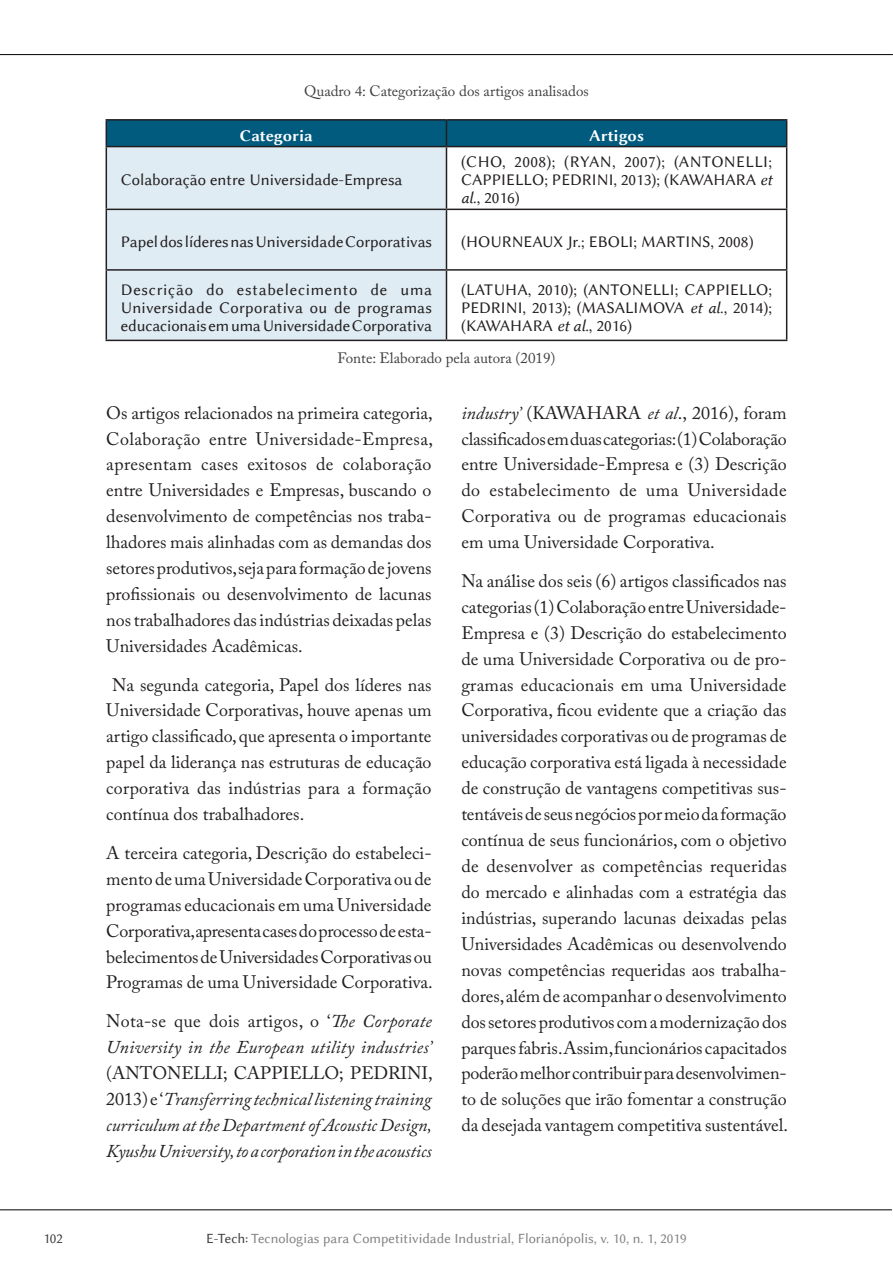
<style>
.page{position:relative;width:893px;height:1263px;background:#fff}
.page>*{position:absolute;margin:0;border:0;box-sizing:border-box;transform-origin:0 0}
.t1{font:18px/26px "Adobe Caslon Pro";color:#231f20;text-align:justify}
.t2{font:italic 18px/26px "Adobe Caslon Pro";letter-spacing:-.005em;color:#231f20;text-align:justify}
.corpo{font:16.5px/18px "Lin Biolinum";color:#231f20;text-align:justify}
.cabeçalho_1{font:16.5px "Lin Biolinum B";color:#fff}
.fonte{font:15px "Adobe Caslon Pro";color:#3e3e3f}
.t3{font:14.25px "Lin Biolinum";color:#808285}
.t4{font:14.25px "Lin Biolinum";color:#3e3e3f}
.s1{font-family:"Lin Biolinum I"}
.s2{font-style:normal}
.s3{font-style:italic}
.s4{color:#3e3e3f}
</style>
<div class="page">
<hr style="left:0;top:1209px;width:892px;height:1px;background:#000">
<hr style="left:0;top:54px;width:893px;height:1px;background:#000">
<div style="left:107px;top:147px;width:339px;height:193px;background:#dfecf3"></div>
<hr style="left:106px;top:119px;width:340px;height:2px;background:#231f20">
<hr style="left:446px;top:119px;width:341px;height:2px;background:#231f20">
<svg style="left:106px;top:120px;width:681px;height:26px;background:#01587b"></svg>
<hr style="left:106px;top:146px;width:340px;height:1px;background:#231f20">
<hr style="left:106px;top:147px;width:1px;height:62px;background:#231f20">
<hr style="left:446px;top:146px;width:341px;height:1px;background:#231f20">
<hr style="left:446px;top:147px;width:1px;height:62px;background:#231f20">
<hr style="left:786px;top:147px;width:1px;height:62px;background:#231f20">
<hr style="left:106px;top:209px;width:340px;height:1px;background:#231f20">
<hr style="left:106px;top:210px;width:1px;height:59px;background:#231f20">
<hr style="left:446px;top:209px;width:341px;height:1px;background:#231f20">
<hr style="left:446px;top:210px;width:1px;height:59px;background:#231f20">
<hr style="left:786px;top:210px;width:1px;height:59px;background:#231f20">
<hr style="left:106px;top:269px;width:340px;height:2px;background:#231f20">
<hr style="left:106px;top:271px;width:1px;height:69px;background:#231f20">
<hr style="left:446px;top:269px;width:341px;height:2px;background:#231f20">
<hr style="left:446px;top:271px;width:1px;height:69px;background:#231f20">
<hr style="left:786px;top:271px;width:1px;height:69px;background:#231f20">
<hr style="left:106px;top:340px;width:340px;height:1px;background:#231f20">
<hr style="left:446px;top:340px;width:341px;height:1px;background:#231f20">
<p class="fonte" style="left:304px;top:82px;width:286px">Quadro 4: Categorização dos artigos analisados</p>
<p class="cabeçalho_1" style="left:240px;top:124px;width:74px">Categoria</p>
<p class="cabeçalho_1" style="left:589px;top:124px;width:56px">Artigos</p>
<p class="corpo" style="left:121px;top:171px;width:283px">Colaboração entre Universidade-Empresa</p>
<p class="corpo" style="left:461px;top:153px;width:313px">(CHO, 2008); (RYAN, 2007); (ANTONELLI; CAPPIELLO; PEDRINI, 2013); (KAWAHARA <span class="s1">et al</span>., 2016)</p>
<p class="corpo" style="left:121px;top:233px;width:313px">Papel dos líderes nas Universidade Corporativas</p>
<p class="corpo" style="left:461px;top:233px;width:294px">(HOURNEAUX Jr.; EBOLI; MARTINS, 2008)</p>
<p class="corpo" style="left:121px;top:280px;width:313px">Descrição do estabelecimento de uma Universidade Corporativa ou de programas educacionais em uma Universidade Corporativa</p>
<p class="corpo" style="left:461px;top:280px;width:313px">(LATUHA, 2010); (ANTONELLI; CAPPIELLO; PEDRINI, 2013); (MASALIMOVA <span class="s1">et al</span>., 2014); (KAWAHARA <span class="s1">et al</span>., 2016)</p>
<p class="fonte" style="left:337px;top:349px;width:220px">Fonte: Elaborado pela autora (2019)</p>
<p class="t1" style="left:106px;top:399px;width:328px">Os artigos relacionados na primeira categoria, Colaboração entre Universidade-Empresa, apresentam cases exitosos de colaboração entre Universidades e Empresas, buscando o desenvolvimento de competências nos traba&shy;lhadores mais alinhadas com as demandas dos setores produtivos, seja para formação de jovens profissionais ou desenvolvimento de lacunas nos trabalhadores das indústrias deixadas pelas Universidades Acadêmicas.</p>
<p class="t1" style="left:106px;top:671px;width:327px;text-indent:6px">Na segunda categoria, Papel dos líderes nas Universidade Corporativas, houve apenas um artigo classificado, que apresenta o importante papel da liderança nas estruturas de educação corporativa das indústrias para a formação contínua dos trabalhadores.</p>
<p class="t1" style="left:106px;top:840px;width:328px">A terceira categoria, Descrição do estabeleci&shy;mento de uma Universidade Corporativa ou de programas educacionais em uma Universidade Corporativa, apresenta cases do processo de esta&shy;belecimentos de Universidades Corporativas ou Programas de uma Universidade Corporativa.</p>
<p class="t2" style="left:106px;top:1008px;width:328px"><span class="s2">Nota-se que dois artigos, o ‘</span>The Corporate University in the European utility industries’ <span class="s2">(ANTONELLI; CAPPIELLO; PEDRINI, 2013) e ‘</span>Transferring technical listening training curriculum at the Department of Acoustic Design, Kyushu University, to a corporation in the acoustics</p>
<p class="t1" style="left:461px;top:399px;width:327px"><span class="s3">industry’</span> (KAWAHARA <span class="s3">et al</span>., 2016), foram classificados em duas categorias: (1) Colaboração entre Universidade-Empresa e (3) Descrição do estabelecimento de uma Universidade Corporativa ou de programas educacionais em uma Universidade Corporativa.</p>
<p class="t1" style="left:461px;top:568px;width:328px">Na análise dos seis (6) artigos classificados nas categorias (1) Colaboração entre Universidade-Empresa e (3) Descrição do estabelecimento de uma Universidade Corporativa ou de pro&shy;gramas educacionais em uma Universidade Corporativa, ficou evidente que a criação das universidades corporativas ou de programas de educação corporativa está ligada à necessidade de construção de vantagens competitivas sus&shy;tentáveis de seus negócios por meio da formação contínua de seus funcionários, com o objetivo de desenvolver as competências requeridas do mercado e alinhadas com a estratégia das indústrias, superando lacunas deixadas pelas Universidades Acadêmicas ou desenvolvendo novas competências requeridas aos trabalha&shy;dores, além de acompanhar o desenvolvimento dos setores produtivos com a modernização dos parques fabris. Assim, funcionários capacitados poderão melhor contribuir para desenvolvimen&shy;to de soluções que irão fomentar a construção da desejada vantagem competitiva sustentável.</p>
<p class="t4" style="left:43px;top:1230px;width:21px">102</p>
<p class="t3" style="left:206px;top:1230px;width:482px"><span class="s4">E-Tech:</span> Tecnologias para Competitividade Industrial, Florianópolis, v. 10, n. 1, 2019</p>
</div>
